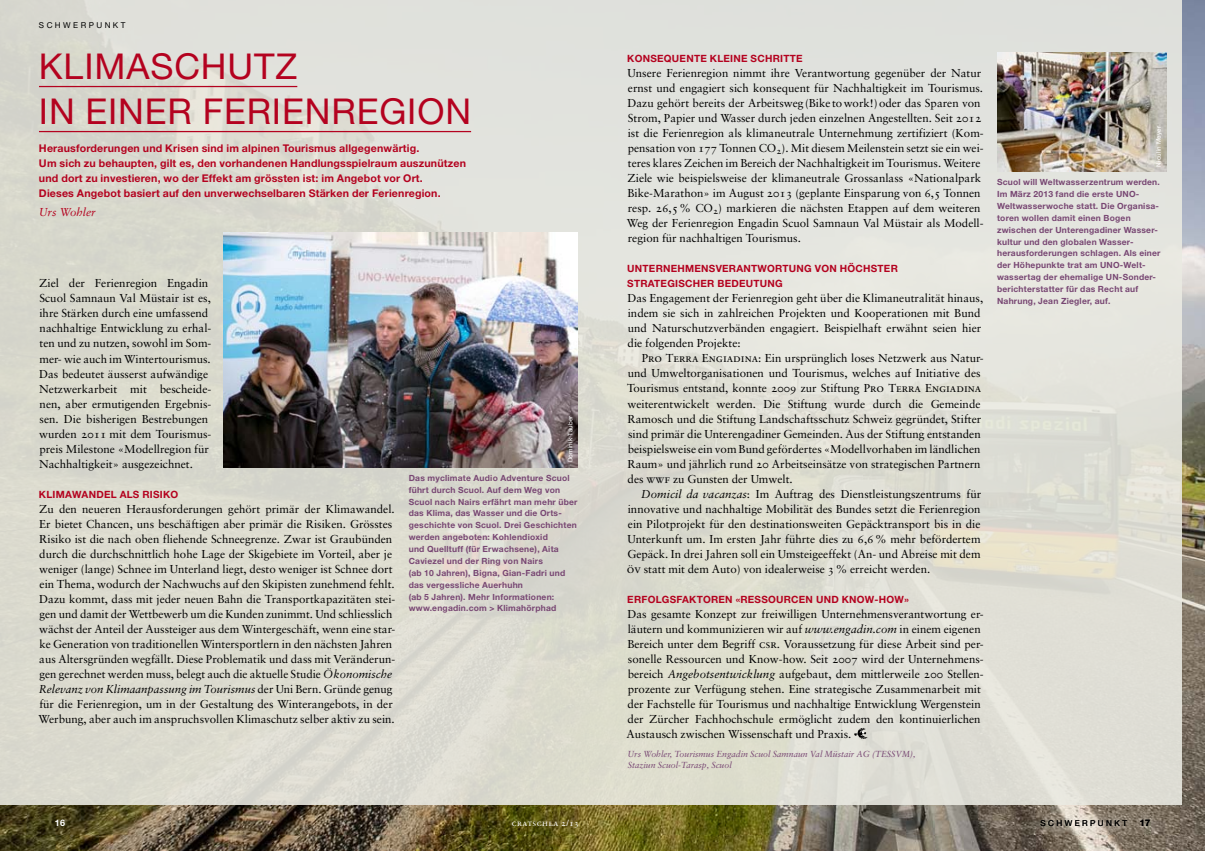
<style>
.page{position:relative;width:1205px;height:851px;background:#fff}
.page>*{position:absolute;margin:0;border:0;box-sizing:border-box;transform-origin:0 0}
.t1{font:35.62px/45px "Helvetica Neue LT Std";letter-spacing:.025em;color:#b4021f}
.t2{font:11.5px/15px "Sabon LT Pro";color:#000}
.t3{font:italic 11.5px "Sabon LT Pro";color:#b4021f}
.t4{font:700 10.62px/15px "Helvetica Neue LT Std";letter-spacing:.015em;color:#b4021f}
.t5{font:700 10px "Helvetica Neue LT Std";letter-spacing:.025em;color:#b4021f}
.t6{font:700 9px "Helvetica Neue LT Std";color:#fff}
.t7{font:700 9px "Helvetica Neue LT Std";color:#000}
.t8{font:italic 8.75px/11.2px "Sabon LT Pro";color:#784773}
.t9{font:8.75px "Sabon LT Pro";letter-spacing:.05em;color:#fff}
.t10{font:700 8.5px/11.9px "Helvetica Neue LT Std";letter-spacing:.025em;color:#784773}
.t11{font:8.12px "Helvetica Neue LT Std";letter-spacing:.3em;color:#000}
.t12{font:6.25px "Helvetica Neue";letter-spacing:.035em;color:#fff}
.s1{font-style:italic}
</style>
<div class="page">
<img style="left:0;top:0;width:1205px;height:850px">
<div style="left:1032px;top:810px;width:103px;height:25px;background:#fff;opacity:.75"></div>
<div style="left:1131px;top:809px;width:28px;height:26px;background:#fff;opacity:.75"></div>
<div style="left:0;top:0;width:1182px;height:804px;background:#dfdfd4"></div>
<img style="left:997px;top:52px;width:169px;height:120px">
<svg style="left:854px;top:727px;width:13px;height:11px"></svg>
<hr style="left:39px;top:86px;width:258px;height:1px;background:#b4021f">
<hr style="left:39px;top:131px;width:432px;height:1px;background:#b4021f">
<img style="left:224px;top:232px;width:353px;height:235px">
<p class="t11" style="left:39px;top:20px;width:88px">SCHWERPUN KT</p>
<h1 class="t1" style="left:39px;top:44px;width:428px">KLI MASCHUTZ<br>IN EIN ER FERI EN REGION</h1>
<p class="t4" style="left:39px;top:141px;width:428px">Herausforderungen und Krisen sind im alpinen Tourismus allgegenwärtig.<br>Um sich zu behaupten, gilt es, den vorhandenen Handlungsspielraum auszunützen und dort zu investieren, wo der Effekt am grössten ist: im Angebot vor Ort.<br>Dieses Angebot basiert auf den unverwechselbaren Stärken der Ferienregion.</p>
<p class="t3" style="left:39px;top:205px;width:59px">Urs Wohler</p>
<p class="t2" style="left:39px;top:275px;width:174px">Ziel der Ferienregion Engadin Scuol Samnaun Val Müstair ist es, ihre Stärken durch eine umfassend nachhaltige Entwicklung zu erhal&shy;ten und zu nutzen, sowohl im Som&shy;mer- wie auch im Wintertourismus.<br>Das bedeutet äusserst aufwändige Netzwerkarbeit mit bescheide&shy;nen, aber ermutigenden Ergebnis&shy;sen. Die bisherigen Bestrebungen wurden 2011 mit dem Tourismus&shy;preis Milestone «Modellregion für Nachhaltigkeit» ausgezeichnet.</p>
<p class="t5" style="left:39px;top:487px;width:16px">Klimawandel</p>
<p class="t5" style="left:120px;top:487px;width:8px">als</p>
<p class="t5" style="left:142px;top:487px;width:14px">Risiko</p>
<p class="t2" style="left:38px;top:500px;width:358px">Zu den neueren Herausforderungen gehört primär der Klimawandel.<br>Er bietet Chancen, uns beschäftigen aber primär die Risiken. Grösstes Risiko ist die nach oben fliehende Schneegrenze. Zwar ist Graubünden durch die durchschnittlich hohe Lage der Skigebiete im Vorteil, aber je weniger (lange) Schnee im Unterland liegt, desto weniger ist Schnee dort ein Thema, wodurch der Nachwuchs auf den Skipisten zunehmend fehlt.<br>Dazu kommt, dass mit jeder neuen Bahn die Transportkapazitäten stei&shy;gen und damit der Wettbewerb um die Kunden zunimmt. Und schliesslich wächst der Anteil der Aussteiger aus dem Wintergeschäft, wenn eine star&shy;ke Generation von traditionellen Wintersportlern in den nächsten Jahren aus Altersgründen wegfällt. Diese Problematik und dass mit Veränderun&shy;gen gerechnet werden muss, belegt auch die aktuelle Studie <span class="s1">Ökonomische Relevanz von Klimaanpassung im Tourismus</span> der Uni Bern. Gründe genug für die Ferienregion, um in der Gestaltung des Winterangebots, in der Werbung, aber auch im anspruchsvollen Klimaschutz selber aktiv zu sein.</p>
<p class="t12" style="left:565px;top:462px;width:48px;rotate:-90deg">Dominik Täuber</p>
<p class="t10" style="left:409px;top:471px;width:170px">Das myclimate Audio Adventure Scuol führt durch Scuol. Auf dem Weg von Scuol nach Nairs erfährt man mehr über das Klima, das Wasser und die Orts&shy;geschichte von Scuol. Drei Geschichten werden angeboten: Kohlendioxid<br>und Quelltuff (für Erwachsene), Aita Caviezel und der Ring von Nairs<br>(ab 10 Jahren), Bigna, Gian-Fadri und das vergessliche Auerhuhn<br>(ab 5 Jahren). Mehr Informationen: www.engadin.com &gt; Klimahörphad</p>
<p class="t5" style="left:627px;top:52px;width:16px">Konse</p>
<p class="t5" style="left:664px;top:52px;width:24px">quente</p>
<p class="t5" style="left:710px;top:52px;width:8px">kleine</p>
<p class="t5" style="left:750px;top:52px;width:15px">Schritte</p>
<p class="t2" style="left:627px;top:65px;width:358px">Unsere Ferienregion nimmt ihre Verantwortung gegenüber der Natur ernst und engagiert sich konsequent für Nachhaltigkeit im Tourismus.<br>Dazu gehört bereits der Arbeitsweg(Bike towork!)oder das Sparen von Strom, Papier und Wasser durch jeden einzelnen Angestellten. Seit 2012 ist die Ferienregion als klimaneutrale Unternehmung zertifiziert (Kom&shy;pensation von 177 Tonnen CO<sub>2</sub>). Mit diesem Meilenstein setzt sie ein wei&shy;teres klares Zeichen im Bereich der Nachhaltigkeit im Tourismus. Weitere Ziele wie beispielsweise der klimaneutrale Grossanlass «Nationalpark Bike-Marathon» im August 2013 (geplante Einsparung von 6,5 Tonnen resp. 26,5% CO<sub>2</sub>) markieren die nächsten Etappen auf dem weiteren Weg der Ferienregion Engadin Scuol Samnaun Val Müstair als Modell&shy;region für nachhaltigen Tourismus.</p>
<p class="t5" style="left:627px;top:262px;width:9px">Unternehmensverantwort</p>
<p class="t5" style="left:789px;top:262px;width:35px">ung von</p>
<p class="t5" style="left:840px;top:262px;width:24px">höchster</p>
<p class="t5" style="left:627px;top:277px;width:8px">strategischer</p>
<p class="t5" style="left:717px;top:277px;width:15px">Bede</p>
<p class="t5" style="left:746px;top:277px;width:30px">utung</p>
<p class="t2" style="left:627px;top:290px;width:357px">Das Engagement der Ferienregion geht über die Klimaneutralität hinaus, indem sie sich in zahlreichen Projekten und Kooperationen mit Bund und Naturschutzverbänden engagiert. Beispielhaft erwähnt seien hier die folgenden Projekte:</p>
<p class="t2" style="left:627px;top:350px;width:358px;text-indent:15px">Pro Terra Engiadina: Ein ursprünglich loses Netzwerk aus Natur&shy;und Umweltorganisationen und Tourismus, welches auf Initiative des Tourismus entstand, konnte 2009 zur Stiftung Pro Terra Engiadina weiterentwickelt werden. Die Stiftung wurde durch die Gemeinde Ramosch und die Stiftung Landschaftsschutz Schweiz gegründet, Stifter sind primär die Unterengadiner Gemeinden. Aus der Stiftung entstanden beispielsweise ein vom Bund gefördertes «Modellvorhaben im ländlichen Raum» und jährlich rund 20 Arbeitseinsätze von strategischen Partnern des WWF zu Gunsten der Umwelt.</p>
<p class="t2" style="left:627px;top:485px;width:356px;text-align:justify;text-indent:14px"><span class="s1">Domicil da vacanzas</span>: Im Auftrag des Dienstleistungszentrums für innovative und nachhaltige Mobilität des Bundes setzt die Ferienregion ein Pilotprojekt für den destinationsweiten Gepäcktransport bis in die Unterkunft um. Im ersten Jahr führte dies zu 6,6% mehr befördertem Gepäck. In drei Jahren soll ein Umsteigeeffekt (An- und Abreise mit dem ÖV statt mit dem Auto) von idealerweise 3% erreicht werden.</p>
<p class="t5" style="left:627px;top:592px;width:15px">Erfolgsfaktoren</p>
<p class="t5" style="left:736px;top:592px;width:20px">«Resso</p>
<p class="t5" style="left:776px;top:592px;width:16px">urcen</p>
<p class="t5" style="left:816px;top:592px;width:43px">und Know</p>
<p class="t5" style="left:874px;top:592px;width:14px">-how</p>
<p class="t5" style="left:904px;top:592px;width:6px">»</p>
<p class="t2" style="left:626px;top:605px;width:359px">Das gesamte Konzept zur freiwilligen Unternehmensverantwortung er&shy;läutern und kommunizieren wir auf <span class="s1">www.engadin.com</span> in einem eigenen Bereich unter dem Begriff CSR. Voraussetzung für diese Arbeit sind per&shy;sonelle Ressourcen und Know-how. Seit 2007 wird der Unternehmens&shy;bereich <span class="s1">Angebotsentwicklung</span> aufgebaut, dem mittlerweile 200 Stellen&shy;prozente zur Verfügung stehen. Eine strategische Zusammenarbeit mit der Fachstelle für Tourismus und nachhaltige Entwicklung Wergenstein der Zürcher Fachhochschule ermöglicht zudem den kontinuierlichen Austausch zwischen Wissenschaft und Praxis.</p>
<p class="t8" style="left:627px;top:747px;width:290px">Urs Wohler, Tourismus Engadin Scuol Samnaun Val Müstair AG (TESSVM),<br>Staziun Scuol-Tarasp, Scuol</p>
<p class="t12" style="left:1153px;top:166px;width:42px;rotate:-90deg">Niculin Meyer</p>
<p class="t10" style="left:997px;top:176px;width:165px">Scuol will Weltwasserzentrum werden.<br>Im März 2013 fand die erste UNO-Weltwasserwoche statt. Die Organisa&shy;toren wollen damit einen Bogen zwischen der Unterengadiner Wasser&shy;kultur und den globalen Wasser&shy;herausforderungen schlagen. Als einer der Höhepunkte trat am UNO-Welt&shy;wassertag der ehemalige UN-Sonder&shy;berichterstatter für das Recht auf Nahrung, Jean Ziegler, auf.</p>
<p class="t6" style="left:55px;top:817px;width:12px">16</p>
<p class="t9" style="left:512px;top:817px;width:68px">cratschla 2/13</p>
<p class="t11" style="left:1040px;top:818px;width:88px">SCHWERPUNKT</p>
<p class="t7" style="left:1140px;top:817px;width:12px">17</p>
</div>
